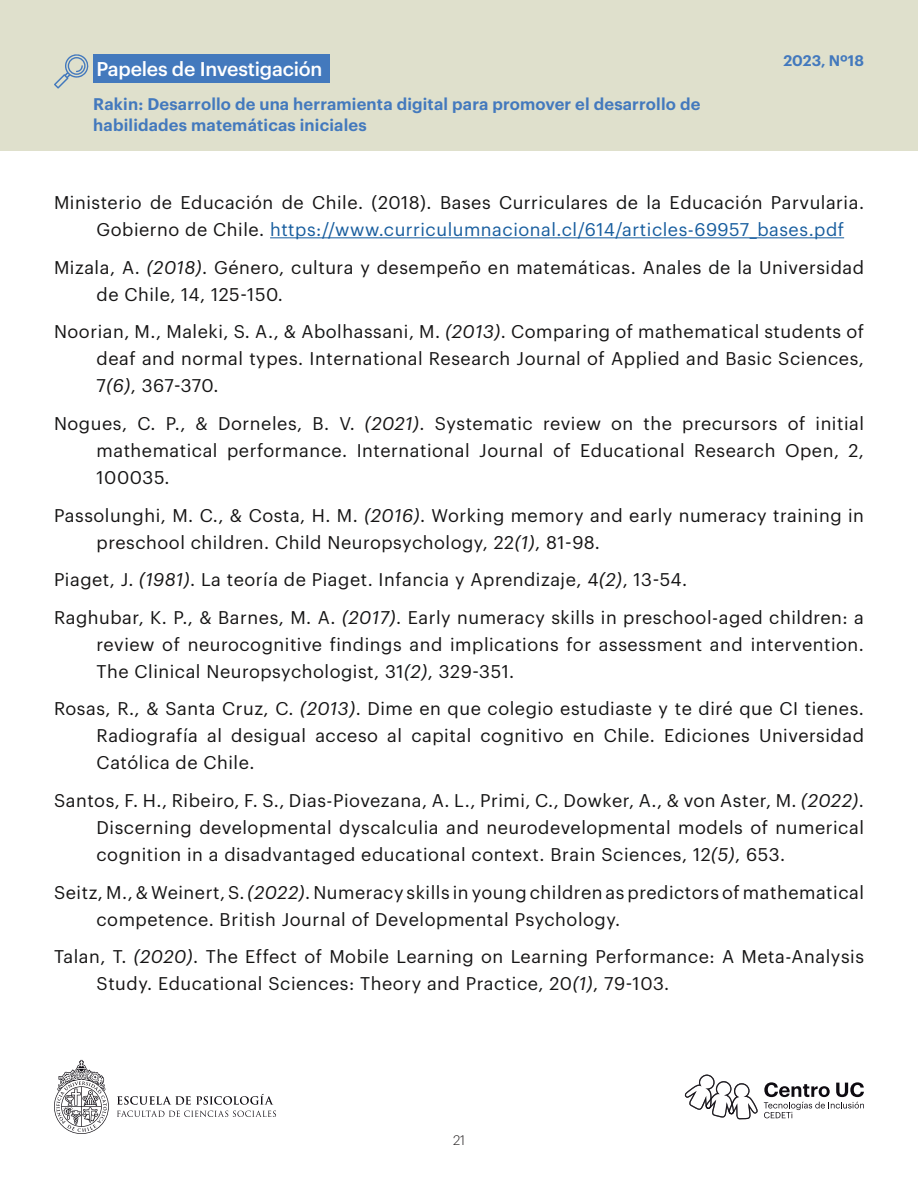
<style>
.page{position:relative;width:918px;height:1188px;background:#fff}
.page>*{position:absolute;margin:0;border:0;box-sizing:border-box;transform-origin:0 0}
.t1{font:500 19.5px "Graphik";letter-spacing:-.01em;color:#fff}
.txt-apa{font:18px/27px "Graphik";letter-spacing:.03em;color:#151414}
.t2{font:600 16.5px/21px "Graphik";letter-spacing:.01em;color:#4379bd}
.t3{font:600 15px "Graphik";color:#4379bd}
.t4{font:300 13.5px "Graphik";color:#231f20}
.s1{color:#175d9e}
.s2{font-style:italic}
</style>
<div class="page">
<svg style="left:54px;top:1060px;width:55px;height:74px"></svg>
<svg style="left:117px;top:1094px;width:156px;height:11px"></svg>
<svg style="left:117px;top:1111px;width:159px;height:6px"></svg>
<svg style="left:764px;top:1082px;width:100px;height:36px"></svg>
<svg style="left:685px;top:1075px;width:73px;height:44px"></svg>
<div style="left:0;top:0;width:918px;height:150px;background:#dfe0cc"></div>
<div style="left:93px;top:54px;width:237px;height:29px;background:#4379bd"></div>
<svg style="left:54px;top:54px;width:35px;height:35px"></svg>
<hr style="left:270px;top:237px;width:574px;height:1px;background:#175d9e">
<p class="t3" style="left:811px;top:49px;width:10px">2</p>
<p class="t3" style="left:840px;top:49px;width:25px">° 6</p>
<p class="t1" style="left:96px;top:54px;width:228px">Papeles de Investigación</p>
<p class="t3" style="left:783px;top:49px;width:82px">2023, Nº18</p>
<p class="t2" style="left:93px;top:92px;width:609px">Rakin: Desarrollo de una herramienta digital para promover el desarrollo de habilidades matemáticas iniciales</p>
<p class="txt-apa" style="left:97px;top:188px;width:769px;text-indent:-43px">Ministerio de Educación de Chile. (2018). Bases Curriculares de la Educación Parvularia.<br>Gobierno de Chile. <span class="s1">https://www.curriculumnacional.cl/614/articles-69957_bases.pdf</span></p>
<p class="txt-apa" style="left:97px;top:252px;width:769px;text-indent:-43px">Mizala, A. <span class="s2">(2018)</span>. Género, cultura y desempeño en matemáticas. Anales de la Universidad de Chile, 14, 125-150.</p>
<p class="txt-apa" style="left:97px;top:317px;width:769px;text-align:justify;text-indent:-43px">Noorian, M., Maleki, S. A., &amp; Abolhassani, M. <span class="s2">(2013)</span>. Comparing of mathematical students of deaf and normal types. International Research Journal of Applied and Basic Sciences, 7<span class="s2">(6)</span>, 367-370.</p>
<p class="txt-apa" style="left:97px;top:408px;width:769px;text-align:justify;text-indent:-43px">Nogues, C. P., &amp; Dorneles, B. V. <span class="s2">(2021)</span>. Systematic review on the precursors of initial mathematical performance. International Journal of Educational Research Open, 2, 100035.</p>
<p class="txt-apa" style="left:97px;top:500px;width:769px;text-indent:-43px">Passolunghi, M. C., &amp; Costa, H. M. <span class="s2">(2016)</span>. Working memory and early numeracy training in preschool children. Child Neuropsychology, 22<span class="s2">(1)</span>, 81-98.</p>
<p class="txt-apa" style="left:54px;top:565px;width:635px">Piaget, J. <span class="s2">(1981)</span>. La teoría de Piaget. Infancia y Aprendizaje, 4<span class="s2">(2)</span>, 13-54.</p>
<p class="txt-apa" style="left:97px;top:602px;width:769px;text-align:justify;text-indent:-43px">Raghubar, K. P., &amp; Barnes, M. A. <span class="s2">(2017)</span>. Early numeracy skills in preschool-aged children: a review of neurocognitive findings and implications for assessment and intervention.<br>The Clinical Neuropsychologist, 31<span class="s2">(2)</span>, 329-351.</p>
<p class="txt-apa" style="left:97px;top:694px;width:769px;text-align:justify;text-indent:-43px">Rosas, R., &amp; Santa Cruz, C. <span class="s2">(2013)</span>. Dime en que colegio estudiaste y te diré que CI tienes.<br>Radiografía al desigual acceso al capital cognitivo en Chile. Ediciones Universidad Católica de Chile.</p>
<p class="txt-apa" style="left:97px;top:786px;width:769px;text-align:justify;text-indent:-43px">Santos, F. H., Ribeiro, F. S., Dias-Piovezana, A. L., Primi, C., Dowker, A., &amp; von Aster, M. <span class="s2">(2022)</span>.<br>Discerning developmental dyscalculia and neurodevelopmental models of numerical cognition in a disadvantaged educational context. Brain Sciences, 12<span class="s2">(5)</span>, 653.</p>
<p class="txt-apa" style="left:97px;top:877px;width:769px;text-indent:-43px">Seitz, M., &amp; Weinert, S. <span class="s2">(2022)</span>. Numeracy skills in young children as predictors of mathematical competence. British Journal of Developmental Psychology.</p>
<p class="txt-apa" style="left:97px;top:942px;width:769px;text-indent:-43px">Talan, T. <span class="s2">(2020)</span>. The Effect of Mobile Learning on Learning Performance: A Meta-Analysis<br>Study. Educational Sciences: Theory and Practice, 20<span class="s2">(1)</span>, 79-103.</p>
<p class="t4" style="left:453px;top:1131px;width:14px">21</p>
</div>
